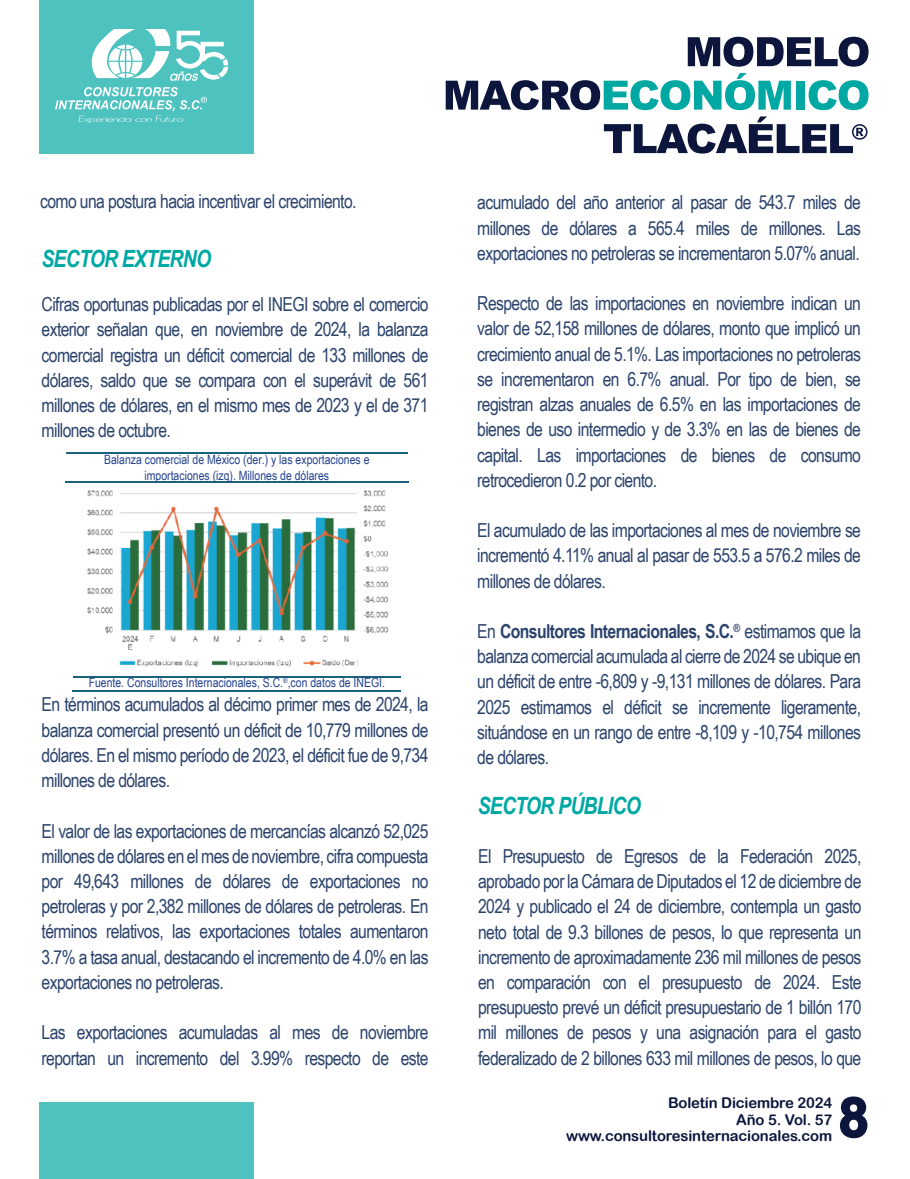
<style>
.page{position:relative;width:910px;height:1179px;background:#fff}
.page>*{position:absolute;margin:0;border:0;box-sizing:border-box;transform-origin:0 0}
.t1{font:700 54.4px "Arial";color:#0c163c}
.t2{font:italic 700 23.8px "Arial Narrow";letter-spacing:-.03em;color:#00a8a4}
.t3{font:19.2px/25.2px "Arial Narrow";letter-spacing:-.03em;color:#2b436c;text-align:justify}
.t4{font:14.8px/16.4px "Arial Rounded MT Bold";letter-spacing:-.01em;color:#0c163c;text-align:right}
.t5{font:12.8px/15.4px "Arial Narrow";color:#23418e;text-align:center}
.s1{font-weight:700}
</style>
<div class="page">
<div style="left:39px;top:1px;width:214px;height:152px;background:#4dc2bf"></div>
<svg style="left:839px;top:1096px;width:29px;height:43px"></svg>
<div style="left:39px;top:1102px;width:214px;height:77px;background:#4dc2bf"></div>
<svg style="left:687px;top:37px;width:181px;height:30px"></svg>
<svg style="left:445px;top:73px;width:345px;height:37px"></svg>
<div style="left:795px;top:81px;width:9px;height:29px;background:#00a8a4"></div>
<svg style="left:808px;top:80px;width:60px;height:30px"></svg>
<svg style="left:604px;top:116px;width:263px;height:38px"></svg>
<svg style="left:55px;top:87px;width:152px;height:36px"></svg>
<svg style="left:92px;top:29px;width:136px;height:52px"></svg>
<hr style="left:66px;top:452px;width:341px;height:1px;background:#1b627e">
<hr style="left:65px;top:482px;width:343px;height:1px;background:#1b627e">
<hr style="left:73px;top:676px;width:327px;height:1px;background:#1b627e">
<hr style="left:73px;top:690px;width:328px;height:2px;background:#1b627e">
<img style="left:87px;top:490px;width:302px;height:177px">
<p class="t3" style="left:40px;top:188px;width:318px">como una postura hacia incentivar el crecimiento.</p>
<p class="t2" style="left:41px;top:240px;width:171px">SECTOR EXTERNO</p>
<p class="t3" style="left:42px;top:291px;width:388px">Cifras oportunas publicadas por el INEGI sobre el comercio exterior señalan que, en noviembre de 2024, la balanza comercial registra un déficit comercial de 133 millones de dólares, saldo que se compara con el superávit de 561 millones de dólares, en el mismo mes de 2023 y el de 371 millones de octubre.</p>
<p class="t5" style="left:104px;top:451px;width:267px">Balanza comercial de México (der.) y las exportaciones e importaciones (izq). Millones de dólares</p>
<p class="t5" style="left:89px;top:675px;width:298px">Fuente. Consultores Internacionales, S.C.<sup>®</sup>,con datos de INEGI.</p>
<p class="t3" style="left:42px;top:691px;width:388px">En términos acumulados al décimo primer mes de 2024, la balanza comercial presentó un déficit de 10,779 millones de dólares. En el mismo período de 2023, el déficit fue de 9,734 millones de dólares.</p>
<p class="t3" style="left:42px;top:817px;width:388px">El valor de las exportaciones de mercancías alcanzó 52,025 millones de dólares en el mes de noviembre, cifra compuesta por 49,643 millones de dólares de exportaciones no petroleras y por 2,382 millones de dólares de petroleras. En términos relativos, las exportaciones totales aumentaron 3.7% a tasa anual, destacando el incremento de 4.0% en las exportaciones no petroleras.</p>
<p class="t3" style="left:42px;top:1019px;width:388px">Las exportaciones acumuladas al mes de noviembre reportan un incremento del 3.99% respecto de este</p>
<p class="t3" style="left:477px;top:189px;width:385px">acumulado del año anterior al pasar de 543.7 miles de millones de dólares a 565.4 miles de millones. Las exportaciones no petroleras se incrementaron 5.07% anual.</p>
<p class="t3" style="left:477px;top:290px;width:385px">Respecto de las importaciones en noviembre indican un valor de 52,158 millones de dólares, monto que implicó un crecimiento anual de 5.1%. Las importaciones no petroleras se incrementaron en 6.7% anual. Por tipo de bien, se registran alzas anuales de 6.5% en las importaciones de bienes de uso intermedio y de 3.3% en las de bienes de capital. Las importaciones de bienes de consumo retrocedieron 0.2 por ciento.</p>
<p class="t3" style="left:477px;top:517px;width:385px">El acumulado de las importaciones al mes de noviembre se incrementó 4.11% anual al pasar de 553.5 a 576.2 miles de millones de dólares.</p>
<p class="t3" style="left:477px;top:618px;width:385px">En <span class="s1">Consultores Internacionales, S.C.</span><sup>®</sup> estimamos que la balanza comercial acumulada al cierre de 2024 se ubique en un déficit de entre -6,809 y -9,131 millones de dólares. Para 2025 estimamos el déficit se incremente ligeramente, situándose en un rango de entre -8,109 y -10,754 millones de dólares.</p>
<p class="t2" style="left:477px;top:787px;width:165px">SECTOR PÚBLICO</p>
<p class="t3" style="left:478px;top:843px;width:385px">El Presupuesto de Egresos de la Federación 2025, aprobado por la Cámara de Diputados el 12 de diciembre de 2024 y publicado el 24 de diciembre, contempla un gasto neto total de 9.3 billones de pesos, lo que representa un incremento de aproximadamente 236 mil millones de pesos en comparación con el presupuesto de 2024. Este presupuesto prevé un déficit presupuestario de 1 billón 170 mil millones de pesos y una asignación para el gasto federalizado de 2 billones 633 mil millones de pesos, lo que</p>
<p class="t4" style="left:566px;top:1095px;width:268px">Boletín Diciembre 2024<br>Año 5. Vol. 57 www.consultoresinternacionales.com</p>
<h1 class="t1" style="left:838px;top:1081px;width:32px">8</h1>
</div>
